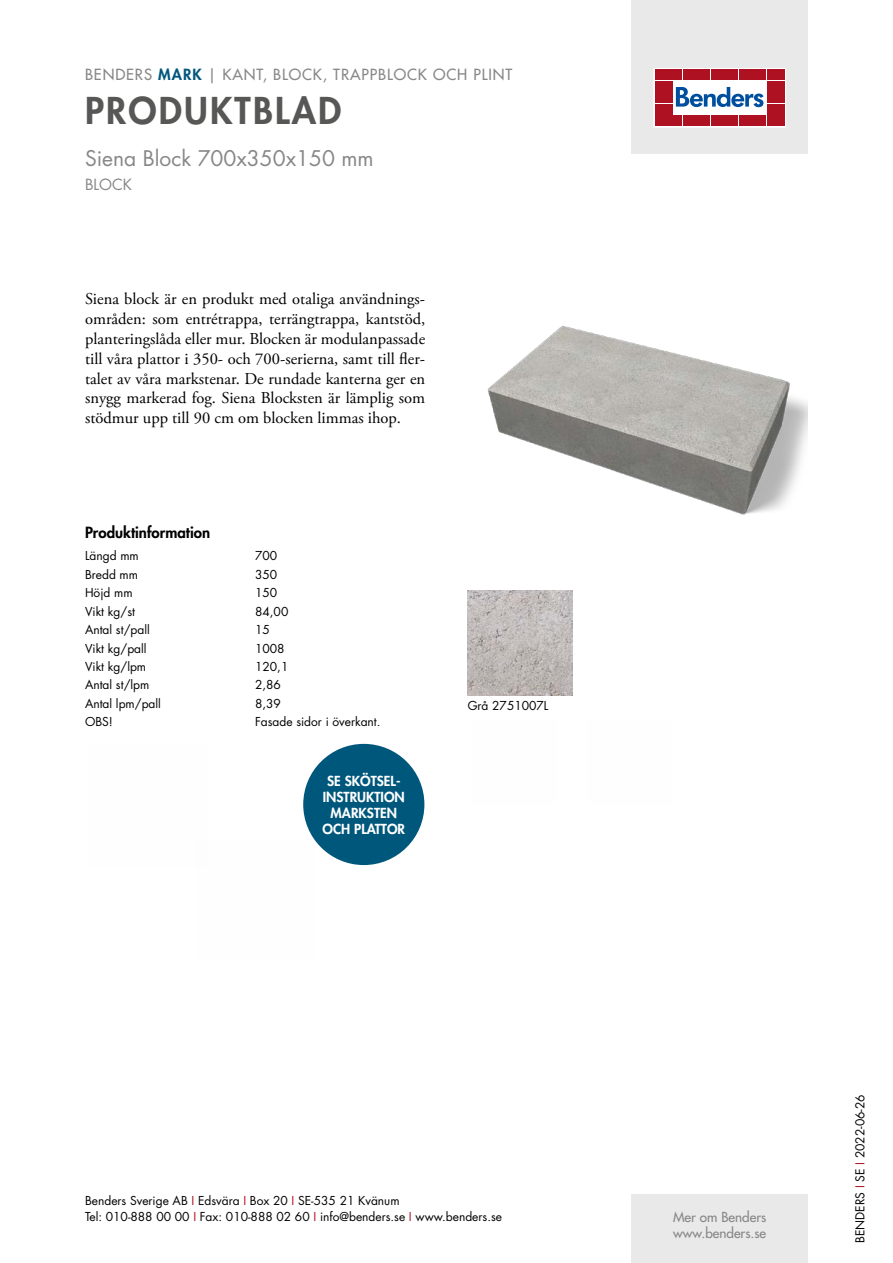
<style>
.page{position:relative;width:893px;height:1263px;background:#fff}
.page>*{position:absolute;margin:0;border:0;box-sizing:border-box;transform-origin:0 0}
.t1{font:800 36px "Futura Std";letter-spacing:.06em;color:#575756}
.t2{font:21px "Futura Std";color:#878787}
.t3{font:16.5px/19.8px "Adobe Garamond Pro";color:#000;text-align:justify}
.t4{font:500 15px "Futura Std";letter-spacing:.06em;color:#878787}
.t5{font:800 15px "Futura Std";color:#000}
.t6{font:15px "Futura Std";color:#878787}
.t7{font:800 13.5px/16.2px "Futura Std";color:#fff;text-align:center}
.t8{font:500 13.5px/16.2px "Futura Std";color:#878787}
.t9{font:12px/16.5px "Futura Std";color:#000}
.s1{font-weight:800;color:#00577c}
.s2{color:#ae1122}
</style>
<div class="page">
<div style="left:631px;top:0;width:177px;height:153px;background:#e9e9e9"></div>
<div style="left:631px;top:1195px;width:177px;height:68px;background:#e9e9e9"></div>
<svg style="left:656px;top:70px;width:128px;height:55px;background:#ebc5ca"></svg>
<div style="left:654px;top:68px;width:132px;height:59px;border:1px solid #fff"></div>
<div style="left:655px;top:70px;width:8px;height:10px;background:#ae1122"></div>
<div style="left:664px;top:70px;width:8px;height:10px;background:#ae1122"></div>
<div style="left:655px;top:81px;width:8px;height:10px;background:#ae1122"></div>
<div style="left:664px;top:81px;width:8px;height:10px;background:#ae1122"></div>
<div style="left:655px;top:93px;width:8px;height:10px;background:#ae1122"></div>
<div style="left:664px;top:93px;width:8px;height:10px;background:#ae1122"></div>
<div style="left:655px;top:104px;width:8px;height:11px;background:#ae1122"></div>
<div style="left:664px;top:104px;width:8px;height:11px;background:#ae1122"></div>
<div style="left:655px;top:116px;width:8px;height:10px;background:#ae1122"></div>
<div style="left:664px;top:116px;width:8px;height:10px;background:#ae1122"></div>
<div style="left:674px;top:70px;width:8px;height:10px;background:#ae1122"></div>
<div style="left:683px;top:70px;width:8px;height:10px;background:#ae1122"></div>
<div style="left:692px;top:70px;width:8px;height:10px;background:#ae1122"></div>
<div style="left:702px;top:70px;width:8px;height:10px;background:#ae1122"></div>
<div style="left:711px;top:70px;width:8px;height:10px;background:#ae1122"></div>
<div style="left:720px;top:70px;width:8px;height:10px;background:#ae1122"></div>
<div style="left:730px;top:70px;width:8px;height:10px;background:#ae1122"></div>
<div style="left:739px;top:70px;width:8px;height:10px;background:#ae1122"></div>
<div style="left:748px;top:70px;width:8px;height:10px;background:#ae1122"></div>
<div style="left:758px;top:70px;width:8px;height:10px;background:#ae1122"></div>
<div style="left:674px;top:116px;width:8px;height:10px;background:#ae1122"></div>
<div style="left:683px;top:116px;width:8px;height:10px;background:#ae1122"></div>
<div style="left:692px;top:116px;width:8px;height:10px;background:#ae1122"></div>
<div style="left:702px;top:116px;width:8px;height:10px;background:#ae1122"></div>
<div style="left:711px;top:116px;width:8px;height:10px;background:#ae1122"></div>
<div style="left:720px;top:116px;width:8px;height:10px;background:#ae1122"></div>
<div style="left:730px;top:116px;width:8px;height:10px;background:#ae1122"></div>
<div style="left:739px;top:116px;width:8px;height:10px;background:#ae1122"></div>
<div style="left:748px;top:116px;width:8px;height:10px;background:#ae1122"></div>
<div style="left:758px;top:116px;width:8px;height:10px;background:#ae1122"></div>
<div style="left:767px;top:70px;width:8px;height:10px;background:#ae1122"></div>
<div style="left:776px;top:70px;width:8px;height:10px;background:#ae1122"></div>
<div style="left:767px;top:81px;width:8px;height:10px;background:#ae1122"></div>
<div style="left:776px;top:81px;width:8px;height:10px;background:#ae1122"></div>
<div style="left:767px;top:93px;width:8px;height:10px;background:#ae1122"></div>
<div style="left:776px;top:93px;width:8px;height:10px;background:#ae1122"></div>
<div style="left:767px;top:104px;width:8px;height:11px;background:#ae1122"></div>
<div style="left:776px;top:104px;width:8px;height:11px;background:#ae1122"></div>
<div style="left:767px;top:116px;width:8px;height:10px;background:#ae1122"></div>
<div style="left:776px;top:116px;width:8px;height:10px;background:#ae1122"></div>
<svg style="left:676px;top:87px;width:87px;height:20px;background:#89add2"></svg>
<div style="left:303px;top:744px;width:121px;height:121px;background:#00577c;border-radius:50%"></div>
<img style="left:487px;top:325px;width:321px;height:190px">
<img style="left:468px;top:590px;width:105px;height:105px">
<p class="t4" style="left:85px;top:65px;width:429px">BENDERS <span class="s1">MARK</span> | KANT, BLOCK, TRAPPBLOCK OCH PLINT</p>
<h1 class="t1" style="left:85px;top:87px;width:258px">PRODUKTBLAD</h1>
<p class="t2" style="left:85px;top:144px;width:290px">Siena Block 700x350x150 mm</p>
<p class="t6" style="left:85px;top:175px;width:48px">BLOCK</p>
<p class="t3" style="left:85px;top:290px;width:342px">Siena block är en produkt med otaliga användnings&shy;områden: som entrétrappa, terrängtrappa, kantstöd, planteringslåda eller mur. Blocken är modulanpassade till våra plattor i 350- och 700-serierna, samt till fler&shy;talet av våra markstenar. De rundade kanterna ger en snygg markerad fog. Siena Blocksten är lämplig som stödmur upp till 90 cm om blocken limmas ihop.</p>
<p class="t5" style="left:85px;top:522px;width:127px">Produktinformation</p>
<p class="t9" style="left:85px;top:548px;width:55px">Längd mm</p>
<p class="t9" style="left:255px;top:548px;width:24px">700</p>
<p class="t9" style="left:85px;top:566px;width:55px">Bredd mm</p>
<p class="t9" style="left:255px;top:566px;width:24px">350</p>
<p class="t9" style="left:85px;top:585px;width:49px">Höjd mm</p>
<p class="t9" style="left:255px;top:585px;width:24px">150</p>
<p class="t9" style="left:85px;top:603px;width:51px">Vikt kg/st</p>
<p class="t9" style="left:255px;top:603px;width:35px">84,00</p>
<p class="t9" style="left:85px;top:621px;width:66px">Antal st/pall</p>
<p class="t9" style="left:255px;top:621px;width:16px">15</p>
<p class="t9" style="left:85px;top:640px;width:63px">Vikt kg/pall</p>
<p class="t9" style="left:255px;top:640px;width:31px">1008</p>
<p class="t9" style="left:85px;top:658px;width:63px">Vikt kg/lpm</p>
<p class="t9" style="left:255px;top:658px;width:35px">120,1</p>
<p class="t9" style="left:85px;top:677px;width:66px">Antal st/lpm</p>
<p class="t9" style="left:255px;top:677px;width:27px">2,86</p>
<p class="t9" style="left:85px;top:695px;width:77px">Antal lpm/pall</p>
<p class="t9" style="left:255px;top:695px;width:27px">8,39</p>
<p class="t9" style="left:85px;top:714px;width:29px">OBS!</p>
<p class="t9" style="left:255px;top:714px;width:127px">Fasade sidor i överkant.</p>
<p class="t7" style="left:323px;top:772px;width:84px">SE SKÖTSEL-<br>INSTRUKTION<br>MARKSTEN<br>OCH PLATTOR</p>
<p class="t9" style="left:468px;top:697px;width:82px">Grå 2751007L</p>
<p class="t9" style="left:85px;top:1192px;width:418px">Benders Sverige AB <span class="s2">I</span> Edsvära <span class="s2">I</span> Box 20 <span class="s2">I</span> SE-535 21 Kvänum<br>Tel: 010-888 00 00 <span class="s2">I</span> Fax: 010-888 02 60 <span class="s2">I</span> info@benders.se <span class="s2">I</span> www.benders.se</p>
<p class="t8" style="left:673px;top:1209px;width:95px">Mer om Benders www.benders.se</p>
<p class="t9" style="left:852px;top:1243px;width:150px;rotate:-90deg">BENDERS <span class="s2">I</span> SE <span class="s2">I</span> 2022-06-26</p>
</div>
